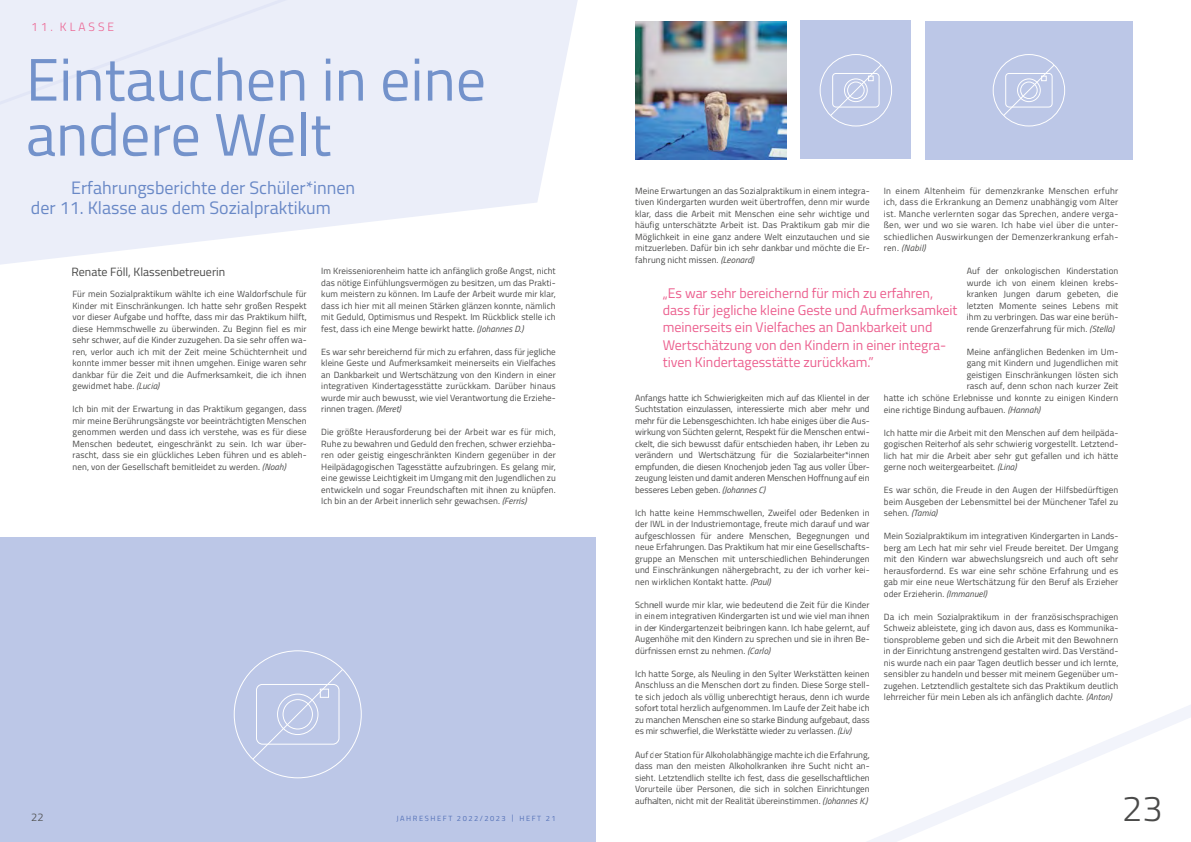
<style>
.page{position:relative;width:1191px;height:842px;background:#fff}
.page>*{position:absolute;margin:0;border:0;box-sizing:border-box;transform-origin:0 0}
.t1{font:60px/55px "Titillium Web";color:#7392cb}
.t2{font:300 36px "Titillium Web";color:#4a4a49}
.t3{font:18px/20px "Titillium Web";color:#7392cb}
.t4{font:14px/17.2px "Titillium Web";color:#ec608f}
.t5{font:12px "Titillium Web";color:#4a4a49}
.t6{font:300 12px "Titillium Web";letter-spacing:.25em;color:#ec608f}
.t7{font:300 11px "Titillium Web";color:#4a4a49}
.t8{font:9px/11.5px "Titillium Web";letter-spacing:.01em;color:#4a4a49;text-align:justify}
.t9{font:7.5px "Titillium Web";letter-spacing:.21em;color:#7392cb}
.s1{font-style:italic}
</style>
<div class="page">
<svg style="left:0;top:159px;width:719px;height:106px"></svg>
<div style="left:0;top:538px;width:595px;height:304px;background:#bcc7e7"></div>
<svg style="left:867px;top:705px;width:324px;height:137px"></svg>
<svg style="left:0;top:0;width:610px;height:188px;background:#eceff9"></svg>
<img style="left:635px;top:21px;width:152px;height:138px">
<div style="left:801px;top:21px;width:110px;height:138px;background:#bcc7e7"></div>
<div style="left:925px;top:21px;width:207px;height:138px;background:#bcc7e7"></div>
<div style="left:992px;top:54px;width:73px;height:72px;border:1px solid #fff;border-radius:50%"></div>
<svg style="left:1002px;top:64px;width:53px;height:53px"></svg>
<div style="left:819px;top:54px;width:73px;height:72px;border:1px solid #fff;border-radius:50%"></div>
<svg style="left:829px;top:64px;width:53px;height:53px"></svg>
<svg style="left:252px;top:668px;width:92px;height:92px"></svg>
<h3 class="t6" style="left:31px;top:18px;width:84px">11. KLASSE</h3>
<h1 class="t1" style="left:26px;top:49px;width:461px">Eintauchen in eine andere Welt</h1>
<h3 class="t3" style="left:31px;top:177px;width:326px;text-indent:40px">Erfahrungsberichte der Schüler*innen der 11. Klasse aus dem Sozialpraktikum</h3>
<h3 class="t5" style="left:72px;top:263px;width:155px">Renate Föll, Klassenbetreuerin</h3>
<p class="t8" style="left:73px;top:288px;width:236px">Für mein Sozialpraktikum wählte ich eine Waldorfschule für Kinder mit Einschränkungen. Ich hatte sehr großen Respekt vor dieser Aufgabe und hoffte, dass mir das Praktikum hilft, diese Hemmschwelle zu überwinden. Zu Beginn fiel es mir sehr schwer, auf die Kinder zuzugehen. Da sie sehr offen wa&shy;ren, verlor auch ich mit der Zeit meine Schüchternheit und konnte immer besser mit ihnen umgehen. Einige waren sehr dankbar für die Zeit und die Aufmerksamkeit, die ich ihnen gewidmet habe. <span class="s1">(Lucia)</span></p>
<p class="t8" style="left:73px;top:403px;width:236px">Ich bin mit der Erwartung in das Praktikum gegangen, dass mir meine Berührungsängste vor beeinträchtigten Menschen genommen werden und dass ich verstehe, was es für diese Menschen bedeutet, eingeschränkt zu sein. Ich war über&shy;rascht, dass sie ein glückliches Leben führen und es ableh&shy;nen, von der Gesellschaft bemitleidet zu werden. <span class="s1">(Noah)</span></p>
<p class="t8" style="left:321px;top:265px;width:236px">Im Kreisseniorenheim hatte ich anfänglich große Angst, nicht das nötige Einfühlungsvermögen zu besitzen, um das Prakti&shy;kum meistern zu können. Im Laufe der Arbeit wurde mir klar, dass ich hier mit all meinen Stärken glänzen konnte, nämlich mit Geduld, Optimismus und Respekt. Im Rückblick stelle ich fest, dass ich eine Menge bewirkt hatte. <span class="s1">(Johannes D.)</span></p>
<p class="t8" style="left:321px;top:345px;width:236px">Es war sehr bereichernd für mich zu erfahren, dass für jegliche kleine Geste und Aufmerksamkeit meinerseits ein Vielfaches an Dankbarkeit und Wertschätzung von den Kindern in einer integrativen Kindertagesstätte zurückkam. Darüber hinaus wurde mir auch bewusst, wie viel Verantwortung die Erziehe&shy;rinnen tragen. <span class="s1">(Meret)</span></p>
<p class="t8" style="left:321px;top:426px;width:236px">Die größte Herausforderung bei der Arbeit war es für mich, Ruhe zu bewahren und Geduld den frechen, schwer erziehba&shy;ren oder geistig eingeschränkten Kindern gegenüber in der Heilpädagogischen Tagesstätte aufzubringen. Es gelang mir, eine gewisse Leichtigkeit im Umgang mit den Jugendlichen zu entwickeln und sogar Freundschaften mit ihnen zu knüpfen.<br>Ich bin an der Arbeit innerlich sehr gewachsen. <span class="s1">(Ferris)</span></p>
<p class="t7" style="left:31px;top:809px;width:14px">22</p>
<p class="t9" style="left:396px;top:813px;width:161px">JAHRESHEFT 2022/2023 | HEFT 21</p>
<p class="t8" style="left:884px;top:185px;width:236px">In einem Altenheim für demenzkranke Menschen erfuhr ich, dass die Erkrankung an Demenz unabhängig vom Alter ist. Manche verlernten sogar das Sprechen, andere verga&shy;ßen, wer und wo sie waren. Ich habe viel über die unter&shy;schiedlichen Auswirkungen der Demenzerkrankung erfah&shy;ren. <span class="s1">(Nabil)</span></p>
<p class="t8" style="left:966px;top:265px;width:153px">Auf der onkologischen Kinderstation wurde ich von einem kleinen krebs&shy;kranken Jungen darum gebeten, die letzten Momente seines Lebens mit ihm zu verbringen. Das war eine berüh&shy;rende Grenzerfahrung für mich. <span class="s1">(Stella)</span></p>
<p class="t8" style="left:966px;top:346px;width:153px">Meine anfänglichen Bedenken im Um-</p>
<p class="t8" style="left:966px;top:357px;width:153px">gang mit Kindern und Jugendlichen mit</p>
<p class="t8" style="left:966px;top:369px;width:153px">geistigen Einschränkungen lösten sich</p>
<p class="t8" style="left:966px;top:380px;width:153px">rasch auf, denn schon nach kurzer Zeit</p>
<p class="t8" style="left:884px;top:392px;width:236px">hatte ich schöne Erlebnisse und konnte zu einigen Kindern</p>
<p class="t8" style="left:884px;top:403px;width:158px">eine richtige Bindung aufbauen. <span class="s1">(Hannah)</span></p>
<p class="t8" style="left:884px;top:426px;width:236px">Ich hatte mir die Arbeit mit den Menschen auf dem heilpäda&shy;gogischen Reiterhof als sehr schwierig vorgestellt. Letztend&shy;lich hat mir die Arbeit aber sehr gut gefallen und ich hätte gerne noch weitergearbeitet. <span class="s1">(Lina)</span></p>
<p class="t8" style="left:884px;top:484px;width:236px">Es war schön, die Freude in den Augen der Hilfsbedürftigen beim Ausgeben der Lebensmittel bei der Münchener Tafel zu sehen. <span class="s1">(Tamia)</span></p>
<p class="t8" style="left:884px;top:530px;width:236px">Mein Sozialpraktikum im integrativen Kindergarten in Lands&shy;berg am Lech hat mir sehr viel Freude bereitet. Der Umgang mit den Kindern war abwechslungsreich und auch oft sehr herausfordernd. Es war eine sehr schöne Erfahrung und es gab mir eine neue Wertschätzung für den Beruf als Erzieher oder Erzieherin. <span class="s1">(Immanuel)</span></p>
<p class="t8" style="left:884px;top:610px;width:236px">Da ich mein Sozialpraktikum in der französischsprachigen Schweiz ableistete, ging ich davon aus, dass es Kommunika&shy;tionsprobleme geben und sich die Arbeit mit den Bewohnern in der Einrichtung anstrengend gestalten wird. Das Verständ&shy;nis wurde nach ein paar Tagen deutlich besser und ich lernte, sensibler zu handeln und besser mit meinem Gegenüber um&shy;zugehen. Letztendlich gestaltete sich das Praktikum deutlich lehrreicher für mein Leben als ich anfänglich dachte. <span class="s1">(Anton)</span></p>
<p class="t8" style="left:635px;top:184px;width:236px">Meine Erwartungen an das Sozialpraktikum in einem integra&shy;tiven Kindergarten wurden weit übertroffen, denn mir wurde klar, dass die Arbeit mit Menschen eine sehr wichtige und häufig unterschätzte Arbeit ist. Das Praktikum gab mir die Möglichkeit in eine ganz andere Welt einzutauchen und sie mitzuerleben. Dafür bin ich sehr dankbar und möchte die Er&shy;fahrung nicht missen. <span class="s1">(Leonard)</span></p>
<h3 class="t4" style="left:663px;top:284px;width:296px">„Es war sehr bereichernd für mich zu erfahren, dass für jegliche kleine Geste und Aufmerksamkeit meinerseits ein Vielfaches an Dankbarkeit und Wertschätzung von den Kindern in einer integra&shy;tiven Kindertagesstätte zurückkam.”</h3>
<p class="t8" style="left:635px;top:392px;width:236px">Anfangs hatte ich Schwierigkeiten mich auf das Klientel in der Suchtstation einzulassen, interessierte mich aber mehr und mehr für die Lebensgeschichten. Ich habe einiges über die Aus&shy;wirkung von Süchten gelernt, Respekt für die Menschen entwi&shy;ckelt, die sich bewusst dafür entschieden haben, ihr Leben zu verändern und Wertschätzung für die Sozialarbeiter*innen empfunden, die diesen Knochenjob jeden Tag aus voller Über&shy;zeugung leisten und damit anderen Menschen Hoffnung auf ein besseres Leben geben. <span class="s1">(Johannes C)</span></p>
<p class="t8" style="left:635px;top:507px;width:236px">Ich hatte keine Hemmschwellen, Zweifel oder Bedenken in der IWL in der Industriemontage, freute mich darauf und war aufgeschlossen für andere Menschen, Begegnungen und neue Erfahrungen. Das Praktikum hat mir eine Gesellschafts&shy;gruppe an Menschen mit unterschiedlichen Behinderungen und Einschränkungen nähergebracht, zu der ich vorher kei&shy;nen wirklichen Kontakt hatte. <span class="s1">(Paul)</span></p>
<p class="t8" style="left:635px;top:599px;width:236px">Schnell wurde mir klar, wie bedeutend die Zeit für die Kinder in einem integrativen Kindergarten ist und wie viel man ihnen in der Kindergartenzeit beibringen kann. Ich habe gelernt, auf Augenhöhe mit den Kindern zu sprechen und sie in ihren Be&shy;dürfnissen ernst zu nehmen. <span class="s1">(Carlo)</span></p>
<p class="t8" style="left:635px;top:668px;width:236px">Ich hatte Sorge, als Neuling in den Sylter Werkstätten keinen Anschluss an die Menschen dort zu finden. Diese Sorge stell&shy;te sich jedoch als völlig unberechtigt heraus, denn ich wurde sofort total herzlich aufgenommen. Im Laufe der Zeit habe ich zu manchen Menschen eine so starke Bindung aufgebaut, dass es mir schwerfiel, die Werkstätte wieder zu verlassen. <span class="s1">(Liv)</span></p>
<p class="t8" style="left:635px;top:748px;width:236px">Auf der Station für Alkoholabhängige machte ich die Erfahrung, dass man den meisten Alkoholkranken ihre Sucht nicht an&shy;sieht. Letztendlich stellte ich fest, dass die gesellschaftlichen Vorurteile über Personen, die sich in solchen Einrichtungen aufhalten, nicht mit der Realität übereinstimmen. <span class="s1">(Johannes K.)</span></p>
<h2 class="t2" style="left:1122px;top:782px;width:42px">23</h2>
</div>
